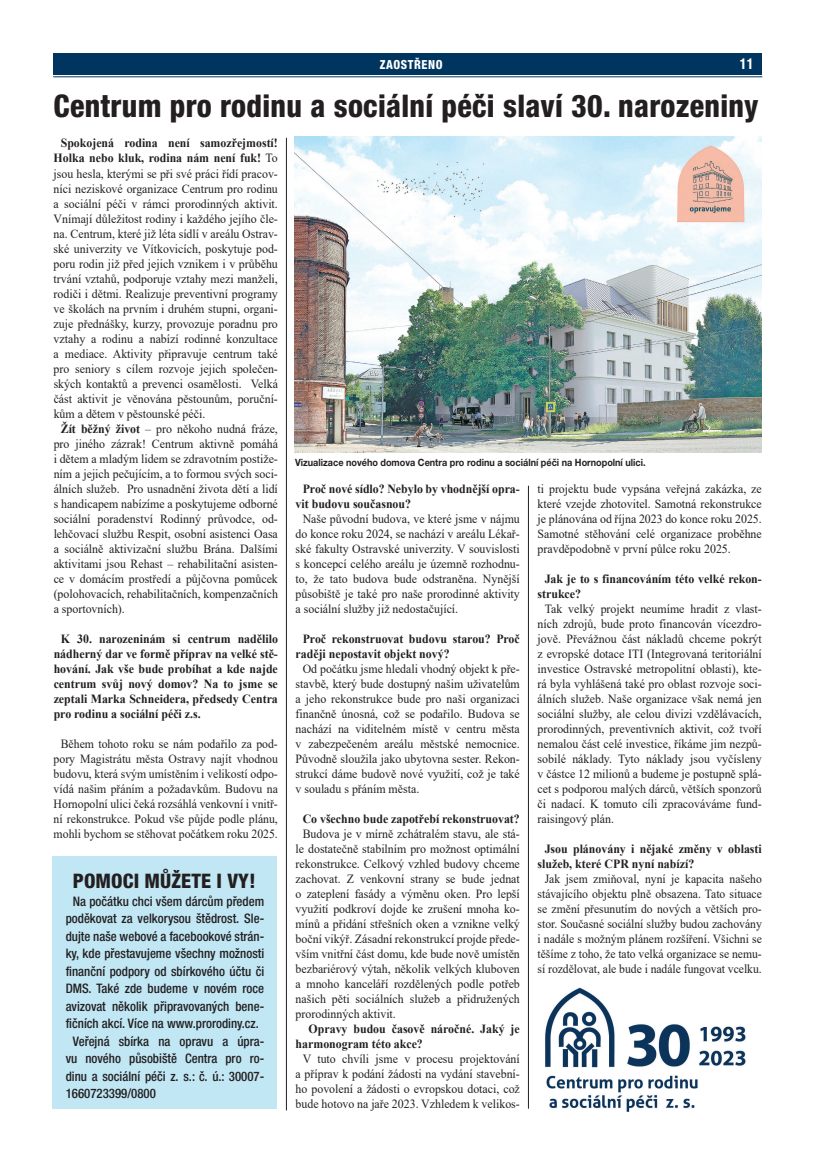
<style>
.page{position:relative;width:815px;height:1170px;background:#fff}
.page>*{position:absolute;margin:0;border:0;box-sizing:border-box;transform-origin:0 0}
.t1{font:800 condensed 31.25px "Helvetica Neue LT Pro";letter-spacing:.01em;color:#231f20;scale:.96 1}
.t2{font:800 condensed 20px "Helvetica Neue LT Pro";letter-spacing:.005em;color:#231f20}
.t3{font:700 condensed 15px "Helvetica Neue LT Pro";color:#fff;scale:.95 1}
.t4{font:500 condensed 13.12px "Helvetica Neue LT Pro";color:#231f20}
.t5{font:12.5px/15px "Times New Roman";color:#231f20;text-align:justify;scale:.95 1}
.t6{font:700 12.5px/15px "Times New Roman";color:#231f20;scale:.95 1}
.t7{font:12.5px/15px "Times New Roman";color:#231f20;text-align:center;scale:.93 1}
.t8{font:12.5px/15px "Times New Roman";color:#231f20;text-align:center;scale:.94 1}
.t9{font:800 condensed 12.5px "Helvetica Neue LT Pro";letter-spacing:.05em;color:#fff;scale:.95 1}
.t10{font:700 10px "Helvetica Neue LT Pro";color:#231f20;scale:.91 1}
.s1{font-weight:400}
.s2{font-weight:700}
</style>
<div class="page">
<div style="left:53px;top:53px;width:709px;height:21px;background:#003560"></div>
<hr style="left:53px;top:76px;width:709px;height:1px;background:#003560">
<hr style="left:286px;top:138px;width:1px;height:972px;background:#231f20">
<hr style="left:528px;top:485px;width:1px;height:623px;background:#231f20">
<img style="left:294px;top:136px;width:468px;height:316px">
<div style="left:53px;top:856px;width:224px;height:252px;background:#c1e7f4"></div>
<img style="left:545px;top:987px;width:201px;height:125px">
<p class="t9" style="left:380px;top:57px;width:67px">ZAOSTŘENO</p>
<p class="t3" style="left:740px;top:55px;width:16px">11</p>
<h1 class="t1" style="left:54px;top:87px;width:736px">Centrum pro rodinu a sociální péči slaví 30. narozeniny</h1>
<p class="t6" style="left:61px;top:135px;width:230px">Spokojená rodina není samozřejmostí!</p>
<p class="t6" style="left:54px;top:150px;width:238px">Holka nebo kluk, rodina nám není fuk! <span class="s1">To</span></p>
<p class="t5" style="left:54px;top:165px;width:238px">jsou hesla, kterými se při své práci řídí pracov-</p>
<p class="t5" style="left:54px;top:180px;width:238px">níci neziskové organizace Centrum pro rodinu</p>
<p class="t5" style="left:54px;top:195px;width:238px">a sociální péči v rámci prorodinných aktivit.</p>
<p class="t5" style="left:54px;top:210px;width:238px">Vnímají důležitost rodiny i každého jejího čle-</p>
<p class="t5" style="left:54px;top:225px;width:238px">na. Centrum, které již léta sídlí v areálu Ostrav-</p>
<p class="t5" style="left:54px;top:240px;width:238px">ské univerzity ve Vítkovicích, poskytuje pod-</p>
<p class="t5" style="left:54px;top:255px;width:238px">poru rodin již před jejich vznikem i v průběhu</p>
<p class="t5" style="left:54px;top:270px;width:238px">trvání vztahů, podporuje vztahy mezi manželi,</p>
<p class="t5" style="left:54px;top:285px;width:238px">rodiči i dětmi. Realizuje preventivní programy</p>
<p class="t5" style="left:54px;top:300px;width:238px">ve školách na prvním i druhém stupni, organi-</p>
<p class="t5" style="left:54px;top:315px;width:238px">zuje přednášky, kurzy, provozuje poradnu pro</p>
<p class="t5" style="left:54px;top:330px;width:238px">vztahy a rodinu a nabízí rodinné konzultace</p>
<p class="t5" style="left:54px;top:345px;width:238px">a mediace. Aktivity připravuje centrum také</p>
<p class="t5" style="left:54px;top:360px;width:238px">pro seniory s cílem rozvoje jejich společen-</p>
<p class="t5" style="left:54px;top:375px;width:238px">ských kontaktů a prevenci osamělosti. Velká</p>
<p class="t5" style="left:54px;top:390px;width:238px">část aktivit je věnována pěstounům, poruční-</p>
<p class="t5" style="left:54px;top:405px;width:161px">kům a dětem v pěstounské péči.</p>
<p class="t5" style="left:61px;top:420px;width:230px"><span class="s2">Žít běžný život</span> – pro někoho nudná fráze,</p>
<p class="t5" style="left:54px;top:435px;width:238px">pro jiného zázrak! Centrum aktivně pomáhá</p>
<p class="t5" style="left:54px;top:450px;width:238px">i dětem a mladým lidem se zdravotním postiže-</p>
<p class="t5" style="left:54px;top:465px;width:238px">ním a jejich pečujícím, a to formou svých soci-</p>
<p class="t5" style="left:54px;top:480px;width:238px">álních služeb. Pro usnadnění života dětí a lidí</p>
<p class="t5" style="left:54px;top:495px;width:238px">s handicapem nabízíme a poskytujeme odborné</p>
<p class="t5" style="left:54px;top:510px;width:238px">sociální poradenství Rodinný průvodce, od-</p>
<p class="t5" style="left:54px;top:525px;width:238px">lehčovací službu Respit, osobní asistenci Oasa</p>
<p class="t5" style="left:54px;top:540px;width:238px">a sociálně aktivizační službu Brána. Dalšími</p>
<p class="t5" style="left:54px;top:555px;width:238px">aktivitami jsou Rehast – rehabilitační asisten-</p>
<p class="t5" style="left:54px;top:570px;width:238px">ce v domácím prostředí a půjčovna pomůcek</p>
<p class="t5" style="left:54px;top:585px;width:238px">(polohovacích, rehabilitačních, kompenzačních</p>
<p class="t5" style="left:54px;top:600px;width:76px">a sportovních).</p>
<p class="t6" style="left:54px;top:630px;width:238px;text-align:justify;text-indent:7px">K 30. narozeninám si centrum nadělilo nádherný dar ve formě příprav na velké stě&shy;hování. Jak vše bude probíhat a kde najde centrum svůj nový domov? Na to jsme se zeptali Marka Schneidera, předsedy Centra pro rodinu a sociální péči z.s.</p>
<p class="t8" style="left:54px;top:735px;width:240px">Během tohoto roku se nám podařilo za pod&shy;pory Magistrátu města Ostravy najít vhodnou budovu, která svým umístěním i velikostí odpo&shy;vídá našim přáním a požadavkům. Budovu na Hornopolní ulici čeká rozsáhlá venkovní i vnitř&shy;ní rekonstrukce. Pokud vše půjde podle plánu, mohli bychom se stěhovat počátkem roku 2025.</p>
<h2 class="t2" style="left:73px;top:868px;width:184px">POMOCI MŮŽETE I VY!</h2>
<p class="t4" style="left:73px;top:893px;width:193px">Na počátku chci všem dárcům předem</p>
<p class="t4" style="left:66px;top:910px;width:200px">poděkovat za velkorysou štědrost. Sle-</p>
<p class="t4" style="left:66px;top:928px;width:200px">dujte naše webové a facebookové strán-</p>
<p class="t4" style="left:66px;top:945px;width:200px">ky, kde přestavujeme všechny možnosti</p>
<p class="t4" style="left:66px;top:963px;width:200px">finanční podpory od sbírkového účtu či</p>
<p class="t4" style="left:66px;top:980px;width:200px">DMS. Také zde budeme v novém roce</p>
<p class="t4" style="left:66px;top:998px;width:200px">avizovat několik připravovaných bene-</p>
<p class="t4" style="left:66px;top:1015px;width:195px">fičních akcí. Více na www.prorodiny.cz.</p>
<p class="t4" style="left:73px;top:1033px;width:193px">Veřejná sbírka na opravu a úpra-</p>
<p class="t4" style="left:66px;top:1050px;width:200px">vu nového působiště Centra pro ro-</p>
<p class="t4" style="left:66px;top:1068px;width:200px">dinu a sociální péči z. s.: č. ú.: 30007-</p>
<p class="t4" style="left:66px;top:1085px;width:92px">1660723399/0800</p>
<p class="t10" style="left:295px;top:456px;width:387px">Vizualizace nového domova Centra pro rodinu a sociální péči na Hornopolní ulici.</p>
<p class="t6" style="left:296px;top:480px;width:238px;text-indent:7px">Proč nové sídlo? Nebylo by vhodnější opra&shy;vit budovu současnou?</p>
<p class="t5" style="left:296px;top:510px;width:238px;text-indent:7px">Naše původní budova, ve které jsme v nájmu do konce roku 2024, se nachází v areálu Lékař&shy;ské fakulty Ostravské univerzity. V souvislosti s koncepcí celého areálu je územně rozhodnu&shy;to, že tato budova bude odstraněna. Nynější působiště je také pro naše prorodinné aktivity a sociální služby již nedostačující.</p>
<p class="t6" style="left:296px;top:630px;width:238px;text-indent:7px">Proč rekonstruovat budovu starou? Proč raději nepostavit objekt nový?</p>
<p class="t5" style="left:296px;top:660px;width:238px;text-indent:7px">Od počátku jsme hledali vhodný objekt k pře&shy;stavbě, který bude dostupný našim uživatelům a jeho rekonstrukce bude pro naši organizaci finančně únosná, což se podařilo. Budova se nachází na viditelném místě v centru města v zabezpečeném areálu městské nemocnice.<br>Původně sloužila jako ubytovna sester. Rekon&shy;strukcí dáme budově nové využití, což je také v souladu s přáním města.</p>
<p class="t6" style="left:303px;top:810px;width:230px">Co všechno bude zapotřebí rekonstruovat?</p>
<p class="t5" style="left:296px;top:825px;width:238px;text-indent:7px">Budova je v mírně zchátralém stavu, ale stá&shy;le dostatečně stabilním pro možnost optimální rekonstrukce. Celkový vzhled budovy chceme zachovat. Z venkovní strany se bude jednat o zateplení fasády a výměnu oken. Pro lepší využití podkroví dojde ke zrušení mnoha ko&shy;mínů a přidání střešních oken a vznikne velký boční vikýř. Zásadní rekonstrukcí projde přede&shy;vším vnitřní část domu, kde bude nově umístěn bezbariérový výtah, několik velkých kluboven a mnoho kanceláří rozdělených podle potřeb našich pěti sociálních služeb a přidružených prorodinných aktivit.</p>
<p class="t6" style="left:296px;top:1020px;width:238px;text-indent:13px">Opravy budou časově náročné. Jaký je harmonogram této akce?</p>
<p class="t5" style="left:296px;top:1050px;width:238px;text-align:center">V tuto chvíli jsme v procesu projektování a příprav k podání žádosti na vydání stavební&shy;ho povolení a žádosti o evropskou dotaci, což bude hotovo na jaře 2023. Vzhledem k velikos-</p>
<p class="t5" style="left:538px;top:480px;width:238px">ti projektu bude vypsána veřejná zakázka, ze které vzejde zhotovitel. Samotná rekonstrukce je plánována od října 2023 do konce roku 2025.<br>Samotné stěhování celé organizace proběhne pravděpodobně v první půlce roku 2025.</p>
<p class="t6" style="left:538px;top:570px;width:238px;text-indent:7px">Jak je to s financováním této velké rekon&shy;strukce?</p>
<p class="t5" style="left:538px;top:600px;width:238px;text-indent:7px">Tak velký projekt neumíme hradit z vlast&shy;ních zdrojů, bude proto financován vícezdro&shy;jově. Převážnou část nákladů chceme pokrýt z evropské dotace ITI (Integrovaná teritoriální investice Ostravské metropolitní oblasti), kte&shy;rá byla vyhlášená také pro oblast rozvoje soci&shy;álních služeb. Naše organizace však nemá jen sociální služby, ale celou divizi vzdělávacích, prorodinných, preventivních aktivit, což tvoří nemalou část celé investice, říkáme jim nezpů&shy;sobilé náklady. Tyto náklady jsou vyčísleny v částce 12 milionů a budeme je postupně splá&shy;cet s podporou malých dárců, větších sponzorů či nadací. K tomuto cíli zpracováváme fund&shy;raisingový plán.</p>
<p class="t6" style="left:538px;top:840px;width:238px;text-indent:7px">Jsou plánovány i nějaké změny v oblasti služeb, které CPR nyní nabízí?</p>
<p class="t7" style="left:538px;top:870px;width:243px">Jak jsem zmiňoval, nyní je kapacita našeho stávajícího objektu plně obsazena. Tato situace se změní přesunutím do nových a větších pro&shy;stor. Současné sociální služby budou zachovány i nadále s možným plánem rozšíření. Všichni se těšíme z toho, že tato velká organizace se nemu&shy;sí rozdělovat, ale bude i nadále fungovat vcelku.</p>
</div>
